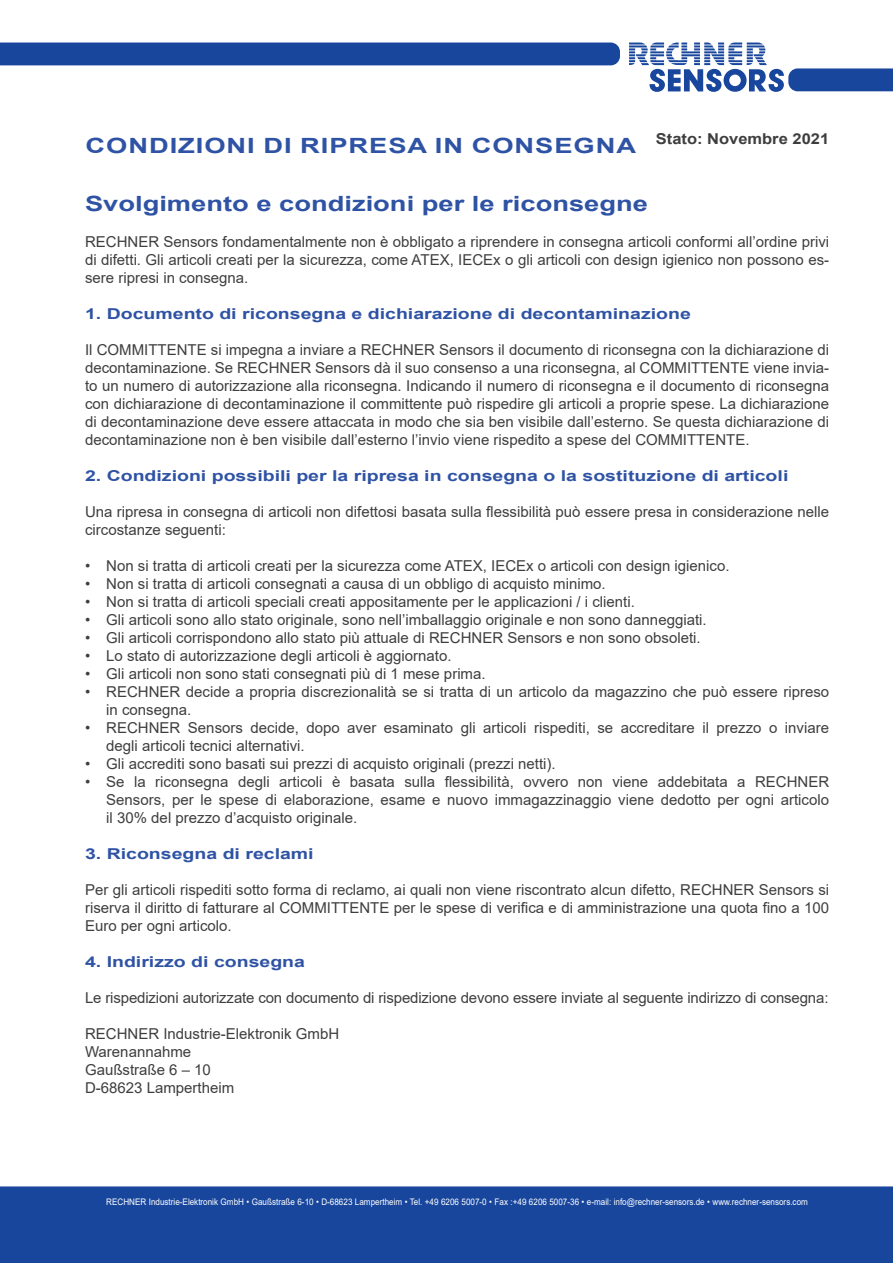
<style>
.page{position:relative;width:893px;height:1263px;background:#fff}
.page>*{position:absolute;margin:0;border:0;box-sizing:border-box;transform-origin:0 0}
.t1{font:700 21px "Arial";color:#2f53a4;scale:1.3 1}
.t2{font:700 21px "Arial";letter-spacing:.035em;color:#2f53a4;scale:1.3 1}
.t3{font:15px/18px "Arial";color:#3e3e3f;text-align:justify}
.t4{font:700 15px "Arial";color:#2f53a4;scale:1.3 1}
.t5{font:700 15px "Arial";color:#3e3e3f;scale:1.1 1}
.t6{font:9px "Arial";color:#fff;scale:.9 1}
.s1{font-size:18px;color:#231f20}
</style>
<div class="page">
<svg style="left:629px;top:43px;width:264px;height:49px"></svg>
<div style="left:0;top:43px;width:620px;height:22px;background:#18469d"></div>
<div style="left:0;top:1186px;width:893px;height:77px;background:#18469d"></div>
<p class="t2" style="left:86px;top:131px;width:425px">CONDIZIONI DI RIPRESA IN CONSEGNA</p>
<p class="t5" style="left:656px;top:128px;width:159px">Stato: Novembre 2021</p>
<p class="t1" style="left:85px;top:188px;width:434px">Svolgimento e condizioni per le riconsegne</p>
<p class="t3" style="left:85px;top:232px;width:746px">RECHNER Sensors fondamentalmente non è obbligato a riprendere in consegna articoli conformi all’ordine privi di difetti. Gli articoli creati per la sicurezza, come ATEX, IECEx o gli articoli con design igienico non possono es&shy;sere ripresi in consegna.</p>
<p class="t4" style="left:85px;top:303px;width:467px">1. Documento di riconsegna e dichiarazione di decontaminazione</p>
<p class="t3" style="left:85px;top:340px;width:746px">Il COMMITTENTE si impegna a inviare a RECHNER Sensors il documento di riconsegna con la dichiarazione di decontaminazione. Se RECHNER Sensors dà il suo consenso a una riconsegna, al COMMITTENTE viene invia&shy;to un numero di autorizzazione alla riconsegna. Indicando il numero di riconsegna e il documento di riconsegna con dichiarazione di decontaminazione il committente può rispedire gli articoli a proprie spese. La dichiarazione di decontaminazione deve essere attaccata in modo che sia ben visibile dall’esterno. Se questa dichiarazione di decontaminazione non è ben visibile dall’esterno l’invio viene rispedito a spese del COMMITTENTE.</p>
<p class="t4" style="left:85px;top:465px;width:543px">2. Condizioni possibili per la ripresa in consegna o la sostituzione di articoli</p>
<p class="t3" style="left:85px;top:502px;width:746px">Una ripresa in consegna di articoli non difettosi basata sulla flessibilità può essere presa in considerazione nelle circostanze seguenti:</p>
<p class="t3" style="left:85px;top:556px;width:646px">• Non si tratta di articoli creati per la sicurezza come ATEX, IECEx o articoli con design igienico.</p>
<p class="t3" style="left:85px;top:574px;width:522px">• Non si tratta di articoli consegnati a causa di un obbligo di acquisto minimo.</p>
<p class="t3" style="left:85px;top:592px;width:551px">• Non si tratta di articoli speciali creati appositamente per le applicazioni / i clienti.</p>
<p class="t3" style="left:85px;top:610px;width:623px">• Gli articoli sono allo stato originale, sono nell’imballaggio originale e non sono danneggiati.</p>
<p class="t3" style="left:85px;top:628px;width:617px">• Gli articoli corrispondono allo stato più attuale di RECHNER Sensors e non sono obsoleti.</p>
<p class="t3" style="left:85px;top:646px;width:368px">• Lo stato di autorizzazione degli articoli è aggiornato.</p>
<p class="t3" style="left:85px;top:664px;width:402px">• Gli articoli non sono stati consegnati più di 1 mese prima.</p>
<p class="t3" style="left:106px;top:682px;width:724px;text-indent:-21px">• RECHNER decide a propria discrezionalità se si tratta di un articolo da magazzino che può essere ripreso in consegna.</p>
<p class="t3" style="left:106px;top:718px;width:724px;text-indent:-21px">• RECHNER Sensors decide, dopo aver esaminato gli articoli rispediti, se accreditare il prezzo o inviare degli articoli tecnici alternativi.</p>
<p class="t3" style="left:85px;top:754px;width:472px">• Gli accrediti sono basati sui prezzi di acquisto originali (prezzi netti).</p>
<p class="t3" style="left:106px;top:772px;width:724px;text-indent:-21px">• Se la riconsegna degli articoli è basata sulla flessibilità, ovvero non viene addebitata a RECHNER Sensors, per le spese di elaborazione, esame e nuovo immagazzinaggio viene dedotto per ogni articolo il 30% del prezzo d’acquisto originale.</p>
<p class="t4" style="left:85px;top:843px;width:177px">3. Riconsegna di reclami</p>
<p class="t3" style="left:85px;top:880px;width:746px">Per gli articoli rispediti sotto forma di reclamo, ai quali non viene riscontrato alcun difetto, RECHNER Sensors si riserva il diritto di fatturare al COMMITTENTE per le spese di verifica e di amministrazione una quota fino a 100<br>Euro per ogni articolo.</p>
<p class="t4" style="left:85px;top:951px;width:171px">4. Indirizzo di consegna</p>
<p class="t3" style="left:85px;top:988px;width:745px">Le rispedizioni autorizzate con documento di rispedizione devono essere inviate al seguente indirizzo di consegna:</p>
<p class="t3" style="left:85px;top:1024px;width:256px">RECHNER Industrie-Elektronik GmbH</p>
<p class="t3" style="left:85px;top:1042px;width:108px">Warenannahme</p>
<p class="t3" style="left:85px;top:1060px;width:127px">Gaußstraße 6 – 10</p>
<p class="t3" style="left:85px;top:1078px;width:151px">D-68623 Lampertheim</p>
<p class="t6" style="left:106px;top:1195px;width:814px">RECHNER Industrie-Elektronik GmbH • Gaußstraße 6-10 • D-68623 Lampertheim • Tel. +49 6206 5007-0 • Fax :+49 6206 5007-36 • e-mail: info@rechner-sensors.de • www.rechner-sensors.com <span class="s1">1</span></p>
</div>
